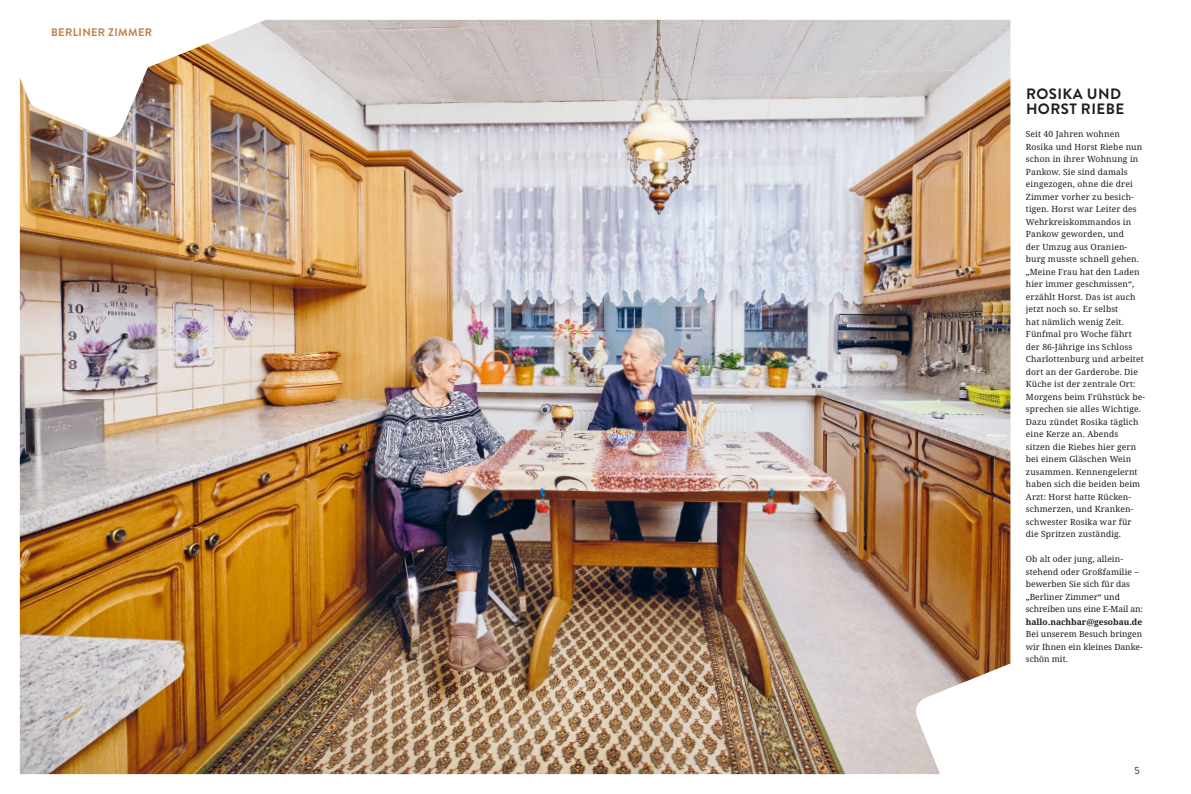
<style>
.page{position:relative;width:1191px;height:794px;background:#fff}
.page>*{position:absolute;margin:0;border:0;box-sizing:border-box;transform-origin:0 0}
.P_GSB_-_VORSPANN{font:700 15px/15px "Brandon Grotesque";letter-spacing:.03em;color:#1d1d1b}
.H1_Spitzmarke{font:700 11px "Brandon Grotesque";letter-spacing:.03em;color:#bf814a}
.t1{font:10px "Brandon Grotesque";color:#1d1d1b}
.P_GSB_-_BODY_COPY{font:8.5px/12.5px "Noto Serif";letter-spacing:.015em;color:#1d1d1b}
.s1{font-weight:700}
</style>
<div class="page">
<img style="left:20px;top:20px;width:990px;height:754px">
<h1 class="H1_Spitzmarke" style="left:51px;top:24px;width:103px">BERLINER ZIMMER</h1>
<p class="P_GSB_-_VORSPANN" style="left:1026px;top:87px;width:100px">ROSIKA UND<br>HORST RIEBE</p>
<p class="P_GSB_-_BODY_COPY" style="left:1026px;top:128px;width:121px">Seit 40 Jahren wohnen<br>Rosika und Horst Riebe nun schon in ihrer Wohnung in<br>Pankow. Sie sind damals eingezogen, ohne die drei<br>Zimmer vorher zu besich&shy;tigen. Horst war Leiter des<br>Wehrkreiskommandos in<br>Pankow geworden, und<br>der Umzug aus Oranien&shy;burg musste schnell gehen. „Meine Frau hat den Laden hier immer geschmissen“, erzählt Horst. Das ist auch jetzt noch so. Er selbst<br>hat nämlich wenig Zeit.<br>Fünfmal pro Woche fährt der 86-Jährige ins Schloss<br>Charlottenburg und arbeitet dort an der Garderobe. Die<br>Küche ist der zentrale Ort:<br>Morgens beim Frühstück be&shy;sprechen sie alles Wichtige.<br>Dazu zündet Rosika täglich eine Kerze an. Abends sitzen die Riebes hier gern bei einem Gläschen Wein zusammen. Kennengelernt haben sich die beiden beim<br>Arzt: Horst hatte Rücken&shy;schmerzen, und Kranken&shy;schwester Rosika war für die Spritzen zuständig.</p>
<p class="P_GSB_-_BODY_COPY" style="left:1026px;top:553px;width:119px">Ob alt oder jung, allein&shy;stehend oder Großfamilie – bewerben Sie sich für das „Berliner Zimmer“ und schreiben uns eine E-Mail an: <span class="s1">hallo.nachbar@gesobau.de<br></span>Bei unserem Besuch bringen wir Ihnen ein kleines Danke&shy;schön mit.</p>
<p class="t1" style="left:1134px;top:764px;width:7px">5</p>
</div>
